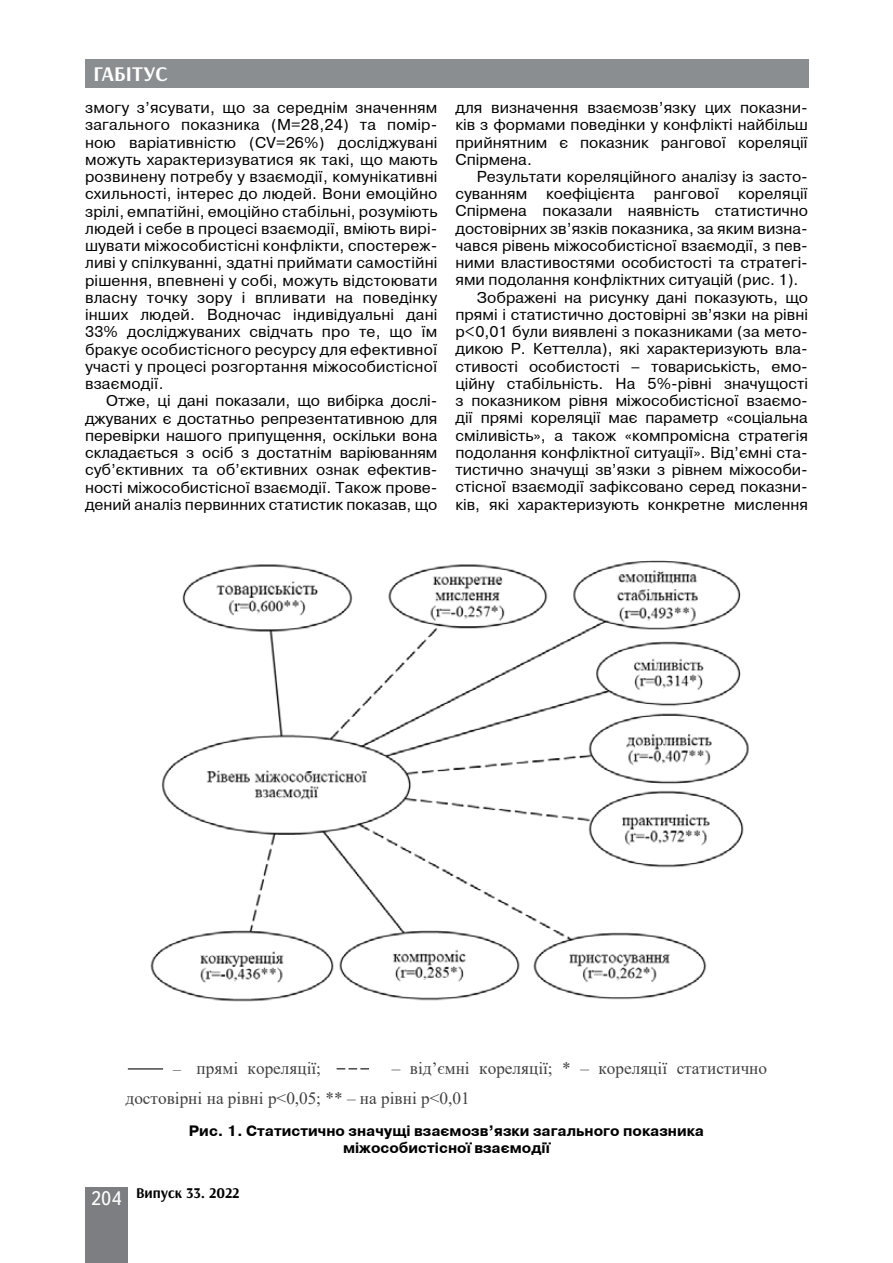
<style>
.page{position:relative;width:893px;height:1263px;background:#fff}
.page>*{position:absolute;margin:0;border:0;box-sizing:border-box;transform-origin:0 0}
.t1{font:700 21px "Arsenal";color:#fff}
.t2{font:17.25px/29.7px "Times New Roman";color:#414143}
.t3{font:15.75px/17.2px "Pragmatica C";color:#000;text-align:justify}
.t4{font:700 15px/17.2px "Pragmatica C";color:#000;text-align:center}
.t5{font:700 15px "Arsenal";color:#000}
.s1{font-size:15.9px}
.s2{font-family:"Ukrainian Text";font-weight:400;font-size:19.5px;color:#fff}
</style>
<div class="page">
<div style="left:85px;top:59px;width:723px;height:29px;background:#8b8e90"></div>
<div style="left:85px;top:1186px;width:43px;height:76px;background:#7d7e81"></div>
<img style="left:150px;top:560px;width:599px;height:442px">
<svg style="left:337px;top:1068px;width:32px;height:1px"></svg>
<hr style="left:128px;top:1068px;width:35px;height:1px;background:#000">
<h1 class="t1" style="left:94px;top:61px;width:76px">ГАБІТУС</h1>
<p class="t3" style="left:85px;top:99px;width:354px">змогу з’ясувати, що за середнім значенням загального показника (М=28,24) та помір&shy;ною варіативністю (СV=26%) досліджувані можуть характеризуватися як такі, що мають розвинену потребу у взаємодії, комунікативні схильності, інтерес до людей. Вони емоційно зрілі, емпатійні, емоційно стабільні, розуміють людей і себе в процесі взаємодії, вміють вирі&shy;шувати міжособистісні конфлікти, спостереж&shy;ливі у спілкуванні, здатні приймати самостійні рішення, впевнені у собі, можуть відстоювати власну точку зору і впливати на поведінку інших людей. Водночас індивідуальні дані 33% досліджуваних свідчать про те, що їм бракує особистісного ресурсу для ефективної участі у процесі розгортання міжособистісної взаємодії.</p>
<p class="t3" style="left:85px;top:392px;width:354px;text-indent:21px">Отже, ці дані показали, що вибірка дослі&shy;джуваних є достатньо репрезентативною для перевірки нашого припущення, оскільки вона складається з осіб з достатнім варіюванням суб’єктивних та об’єктивних ознак ефектив&shy;ності міжособистісної взаємодії. Також прове&shy;дений аналіз первинних статистик показав, що</p>
<p class="t3" style="left:455px;top:99px;width:354px">для визначення взаємозв’язку цих показни&shy;ків з формами поведінки у конфлікті найбільш прийнятним є показник рангової кореляції Спірмена.</p>
<p class="t3" style="left:477px;top:168px;width:333px">Результати кореляційного аналізу із засто-</p>
<p class="t3" style="left:455px;top:185px;width:354px">суванням коефіцієнта рангової кореляції</p>
<p class="t3" style="left:455px;top:203px;width:354px">Спірмена показали наявність статистично</p>
<p class="t3" style="left:455px;top:220px;width:354px">достовірних зв’язків показника, за яким визна-</p>
<p class="t3" style="left:455px;top:237px;width:354px">чався рівень міжособистісної взаємодії, з пев-</p>
<p class="t3" style="left:455px;top:254px;width:354px">ними властивостями особистості та стратегі-</p>
<p class="t3" style="left:455px;top:272px;width:344px">ями подолання конфліктних ситуацій (рис. 1).</p>
<p class="t3" style="left:477px;top:289px;width:333px">Зображені на рисунку дані показують, що</p>
<p class="t3" style="left:455px;top:306px;width:354px">прямі і статистично достовірні зв’язки на рівні</p>
<p class="t3" style="left:455px;top:323px;width:354px">р&lt;0,01 були виявлені з показниками (за мето-</p>
<p class="t3" style="left:455px;top:341px;width:354px">дикою Р. Кеттелла), які характеризують вла-</p>
<p class="t3" style="left:455px;top:358px;width:354px">стивості особистості – товариськість, емо-</p>
<p class="t3" style="left:455px;top:375px;width:354px">ційну стабільність. На 5%-рівні значущості</p>
<p class="t3" style="left:455px;top:392px;width:354px">з показником рівня міжособистісної взаємо-</p>
<p class="t3" style="left:455px;top:410px;width:354px">дії прямі кореляції має параметр «соціальна</p>
<p class="t3" style="left:455px;top:427px;width:354px">сміливість», а також «компромісна стратегія</p>
<p class="t3" style="left:455px;top:444px;width:354px">подолання конфліктної ситуації». Від’ємні ста-</p>
<p class="t3" style="left:455px;top:461px;width:354px">тистично значущі зв’язки з рівнем міжособи-</p>
<p class="t3" style="left:455px;top:479px;width:354px">стісної взаємодії зафіксовано серед показни-</p>
<p class="t3" style="left:455px;top:496px;width:354px">ків, які характеризують конкретне мислення</p>
<p class="t2" style="left:126px;top:1053px;width:643px;text-indent:266px">– від’ємні кореляції; * – кореляції статистично достовірні на рівні р&lt;0,05; ** – на рівні р&lt;0,01</p>
<p class="t4" style="left:189px;top:1122px;width:517px">Рис. 1. Статистично значущі взаємозв’язки загального показника міжособистісної взаємодії</p>
<p class="t2" style="left:173px;top:1053px;width:149px"><span class="s1">–</span> прямі кореляції;</p>
<p class="t5" style="left:91px;top:1183px;width:150px"><span class="s2">204</span> Випуск 33. 2022</p>
</div>
